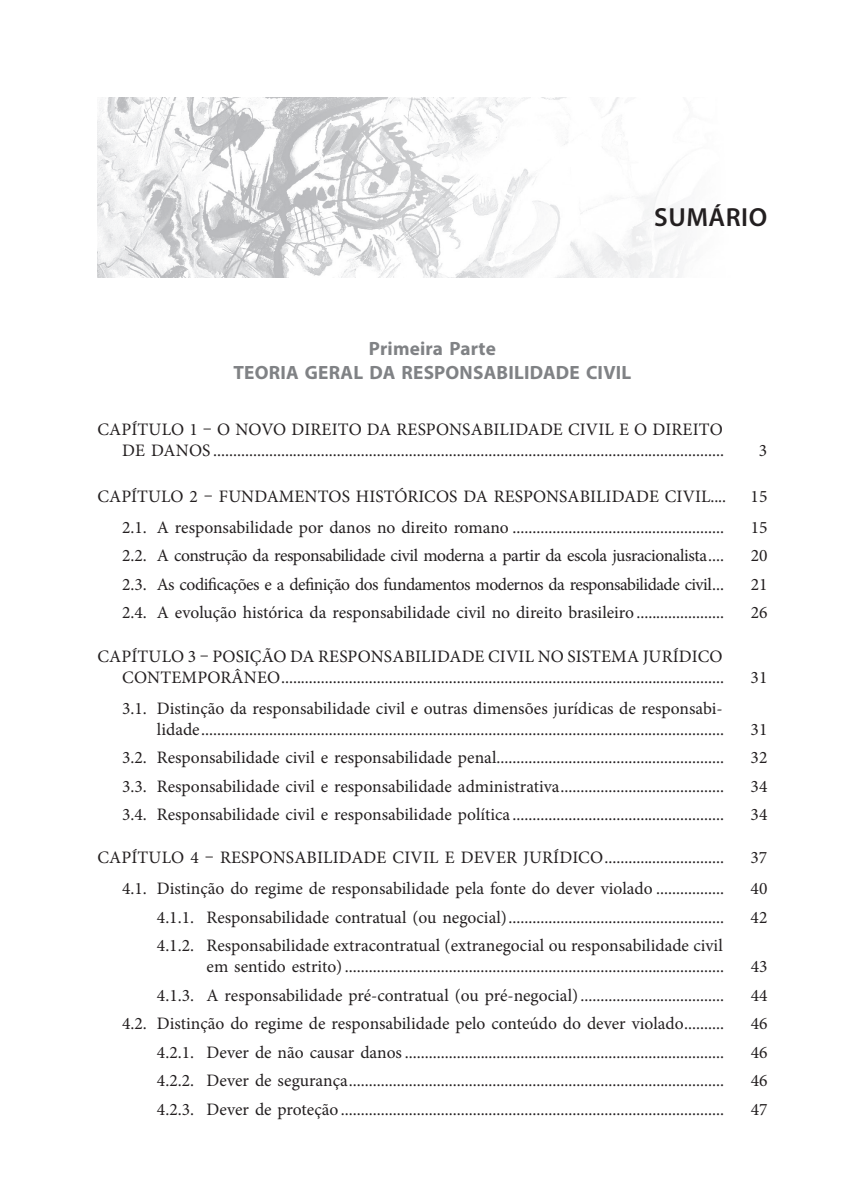
<style>
.page{position:relative;width:844px;height:1194px;background:#fff}
.page>*{position:absolute;margin:0;border:0;box-sizing:border-box;transform-origin:0 0}
.t1{font:600 26.25px "Myriad Pro";letter-spacing:.02em;color:#231f20}
.t2{font:700 19.25px/24.5px "Myriad Pro";letter-spacing:.01em;color:#808285;text-align:center}
.t3{font:17.5px/21px "Minion Pro";color:#231f20;text-align:right}
.t4{font:17.5px "Minion Pro";letter-spacing:-.025em;color:#231f20}
.t5{font:17.5px "Minion Pro";letter-spacing:-.03em;color:#231f20}
</style>
<div class="page">
<img style="left:97px;top:97px;width:586px;height:180px">
<h1 class="t1" style="left:654px;top:200px;width:114px">SUMÁRIO</h1>
<p class="t2" style="left:233px;top:335px;width:399px">Primeira Parte<br>TEORIA GERAL DA RESPONSABILIDADE CIVIL</p>
<p class="t3" style="left:97px;top:419px;width:628px">CAPÍTULO 1 – O NOVO DIREITO DA RESPONSABILIDADE CIVIL E O DIREITO<br>DE DANOS ................................................................................................................................</p>
<p class="t3" style="left:758px;top:440px;width:10px">3</p>
<p class="t3" style="left:97px;top:486px;width:630px">CAPÍTULO 2 – FUNDAMENTOS HISTÓRICOS DA RESPONSABILIDADE CIVIL....</p>
<p class="t3" style="left:750px;top:486px;width:18px">15</p>
<p class="t3" style="left:122px;top:517px;width:603px">2.1. A responsabilidade por danos no direito romano .....................................................</p>
<p class="t3" style="left:750px;top:517px;width:18px">15</p>
<p class="t4" style="left:122px;top:544px;width:603px">2.2. A construção da responsabilidade civil moderna a partir da escola jusracionalista ....</p>
<p class="t3" style="left:750px;top:545px;width:18px">20</p>
<p class="t5" style="left:122px;top:572px;width:603px">2.3. As codificações e a definição dos fundamentos modernos da responsabilidade civil ...</p>
<p class="t3" style="left:750px;top:574px;width:18px">21</p>
<p class="t3" style="left:122px;top:602px;width:603px">2.4. A evolução histórica da responsabilidade civil no direito brasileiro ......................</p>
<p class="t3" style="left:750px;top:602px;width:18px">26</p>
<p class="t3" style="left:97px;top:645px;width:628px">CAPÍTULO 3 – POSIÇÃO DA RESPONSABILIDADE CIVIL NO SISTEMA JURÍDICO<br>CONTEMPORÂNEO ...............................................................................................................</p>
<p class="t3" style="left:750px;top:666px;width:18px">31</p>
<p class="t3" style="left:122px;top:697px;width:603px">3.1. Distinção da responsabilidade civil e outras dimensões jurídicas de responsabi&shy;lidade ...................................................................................................................................</p>
<p class="t3" style="left:750px;top:718px;width:18px">31</p>
<p class="t3" style="left:122px;top:747px;width:603px">3.2. Responsabilidade civil e responsabilidade penal .........................................................</p>
<p class="t3" style="left:750px;top:747px;width:18px">32</p>
<p class="t3" style="left:122px;top:775px;width:603px">3.3. Responsabilidade civil e responsabilidade administrativa .........................................</p>
<p class="t3" style="left:750px;top:775px;width:18px">34</p>
<p class="t3" style="left:122px;top:804px;width:603px">3.4. Responsabilidade civil e responsabilidade política .....................................................</p>
<p class="t3" style="left:750px;top:804px;width:18px">34</p>
<p class="t3" style="left:97px;top:847px;width:628px">CAPÍTULO 4 – RESPONSABILIDADE CIVIL E DEVER JURÍDICO ..............................</p>
<p class="t3" style="left:750px;top:847px;width:18px">37</p>
<p class="t3" style="left:122px;top:878px;width:603px">4.1. Distinção do regime de responsabilidade pela fonte do dever violado .................</p>
<p class="t3" style="left:750px;top:878px;width:18px">40</p>
<p class="t3" style="left:157px;top:906px;width:568px">4.1.1. Responsabilidade contratual (ou negocial) ......................................................</p>
<p class="t3" style="left:750px;top:906px;width:18px">42</p>
<p class="t3" style="left:157px;top:935px;width:568px">4.1.2. Responsabilidade extracontratual (extranegocial ou responsabilidade civil em sentido estrito) ...............................................................................................</p>
<p class="t3" style="left:750px;top:956px;width:18px">43</p>
<p class="t3" style="left:157px;top:984px;width:568px">4.1.3. A responsabilidade pré-contratual (ou pré-negocial) ....................................</p>
<p class="t3" style="left:750px;top:984px;width:18px">44</p>
<p class="t3" style="left:122px;top:1013px;width:603px">4.2. Distinção do regime de responsabilidade pelo conteúdo do dever violado ..........</p>
<p class="t3" style="left:750px;top:1013px;width:18px">46</p>
<p class="t3" style="left:157px;top:1041px;width:568px">4.2.1. Dever de não causar danos ................................................................................</p>
<p class="t3" style="left:750px;top:1041px;width:18px">46</p>
<p class="t3" style="left:157px;top:1070px;width:568px">4.2.2. Dever de segurança ..............................................................................................</p>
<p class="t3" style="left:750px;top:1070px;width:18px">46</p>
<p class="t3" style="left:157px;top:1098px;width:568px">4.2.3. Dever de proteção ................................................................................................</p>
<p class="t3" style="left:750px;top:1098px;width:18px">47</p>
</div>
